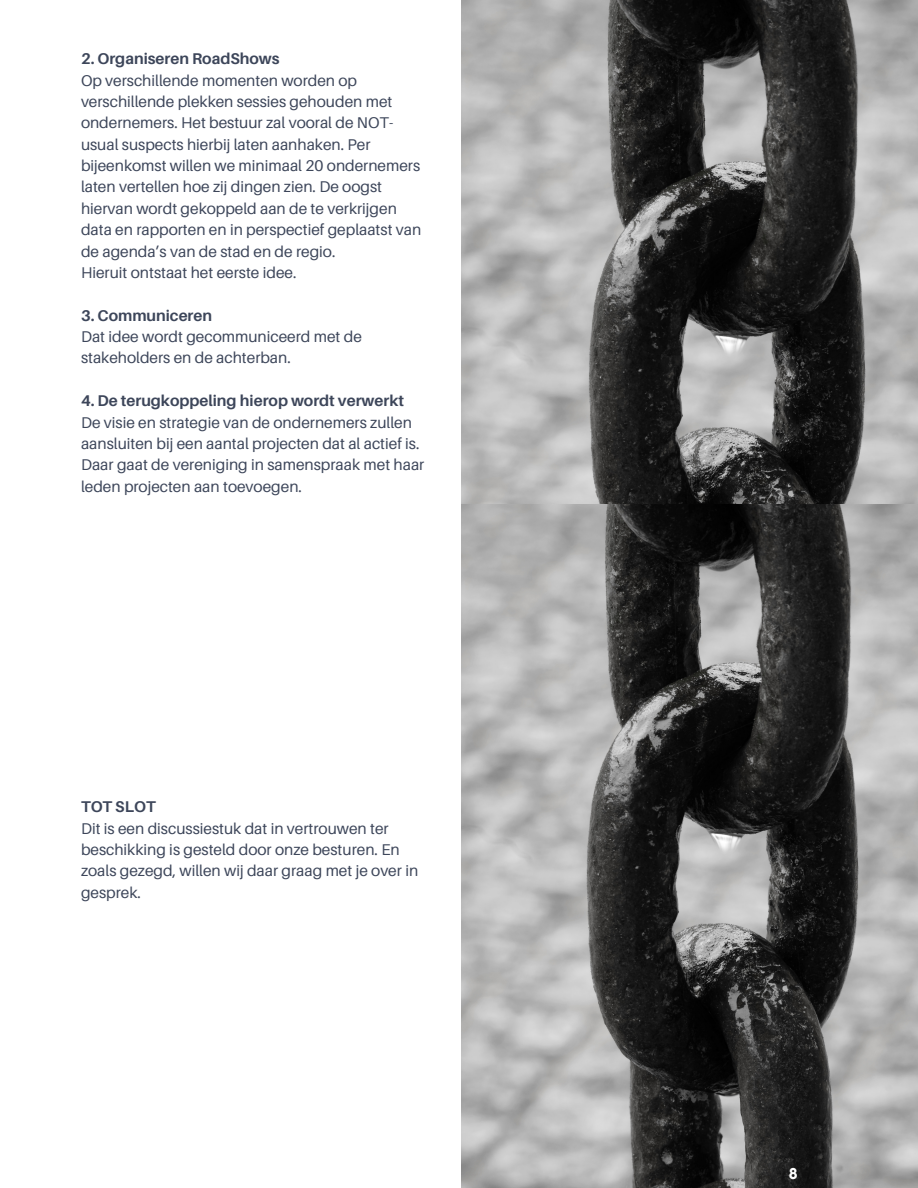
<style>
.page{position:relative;width:918px;height:1188px;background:#fff}
.page>*{position:absolute;margin:0;border:0;box-sizing:border-box;transform-origin:0 0}
.t1{font:15.6px/21.3px "Aileron";color:#3d465a}
.t2{font:700 15.6px "Aileron";color:#3d465a}
.t3{font:700 15.6px "Kollektif";color:#fff}
</style>
<div class="page">
<img style="left:461px;top:0;width:457px;height:504px">
<img style="left:461px;top:504px;width:457px;height:684px">
<p class="t2" style="left:81px;top:49px;width:200px">2. Organiseren RoadShows</p>
<p class="t1" style="left:81px;top:69px;width:342px">Op verschillende momenten worden op verschillende plekken sessies gehouden met ondernemers. Het bestuur zal vooral de NOT&shy;usual suspects hierbij laten aanhaken. Per bijeenkomst willen we minimaal 20 ondernemers laten vertellen hoe zij dingen zien. De oogst hiervan wordt gekoppeld aan de te verkrijgen data en rapporten en in perspectief geplaatst van de agenda’s van de stad en de regio.<br>Hieruit ontstaat het eerste idee.</p>
<p class="t2" style="left:81px;top:305px;width:133px">3. Communiceren</p>
<p class="t1" style="left:81px;top:326px;width:282px">Dat idee wordt gecommuniceerd met de stakeholders en de achterban.</p>
<p class="t2" style="left:81px;top:391px;width:325px">4. De terugkoppeling hierop wordt verwerkt</p>
<p class="t1" style="left:81px;top:411px;width:345px">De visie en strategie van de ondernemers zullen aansluiten bij een aantal projecten dat al actief is.<br>Daar gaat de vereniging in samenspraak met haar leden projecten aan toevoegen.</p>
<p class="t2" style="left:81px;top:797px;width:76px">TOT SLOT</p>
<p class="t1" style="left:81px;top:817px;width:339px">Dit is een discussiestuk dat in vertrouwen ter beschikking is gesteld door onze besturen. En zoals gezegd, willen wij daar graag met je over in gesprek.</p>
<p class="t3" style="left:789px;top:1166px;width:10px">8</p>
</div>
